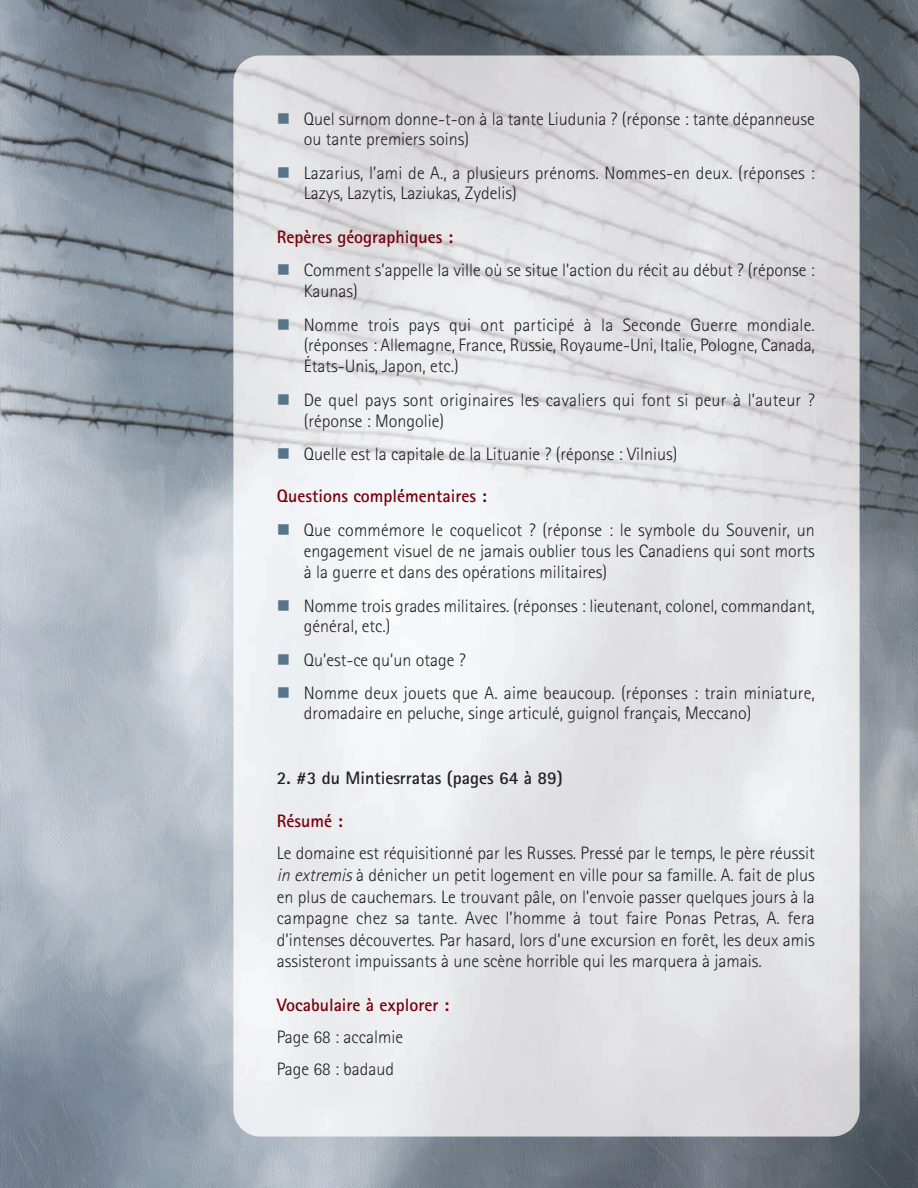
<style>
.page{position:relative;width:918px;height:1188px;background:#fff}
.page>*{position:absolute;margin:0;border:0;box-sizing:border-box;transform-origin:0 0}
.t1{font:300 18px/20.2px "Rotis Sans Serif";color:#231f20}
.t2{font:700 18px "Rotis Sans Serif";color:#79000b}
.t3{font:700 18px "Rotis Sans Serif";color:#231f20}
.s1{font-style:italic}
</style>
<div class="page">
<img style="left:0;top:0;width:918px;height:1188px">
<img style="left:233px;top:55px;width:627px;height:1082px">
<svg style="left:278px;top:113px;width:11px;height:11px"></svg>
<svg style="left:278px;top:167px;width:11px;height:11px"></svg>
<svg style="left:278px;top:265px;width:11px;height:10px"></svg>
<svg style="left:278px;top:319px;width:11px;height:10px"></svg>
<svg style="left:278px;top:395px;width:11px;height:10px"></svg>
<svg style="left:278px;top:449px;width:11px;height:10px"></svg>
<svg style="left:278px;top:525px;width:11px;height:10px"></svg>
<svg style="left:278px;top:600px;width:11px;height:11px"></svg>
<svg style="left:278px;top:654px;width:11px;height:11px"></svg>
<svg style="left:278px;top:687px;width:11px;height:10px"></svg>
<p class="t1" style="left:304px;top:110px;width:513px">Quel surnom donne-t-on à la tante Liudunia ? (réponse : tante dépanneuse ou tante premiers soins)</p>
<p class="t1" style="left:304px;top:165px;width:513px">Lazarius, l’ami de A., a plusieurs prénoms. Nommes-en deux. (réponses :<br>Lazys, Lazytis, Laziukas, Zydelis)</p>
<p class="t2" style="left:277px;top:230px;width:178px">Repères géographiques :</p>
<p class="t1" style="left:304px;top:262px;width:513px">Comment s’appelle la ville où se situe l’action du récit au début ? (réponse :<br>Kaunas)</p>
<p class="t1" style="left:304px;top:316px;width:513px;line-height:21px;text-align:justify">Nomme trois pays qui ont participé à la Seconde Guerre mondiale. (réponses : Allemagne, France, Russie, Royaume-Uni, Italie, Pologne, Canada, États-Unis, Japon, etc.)</p>
<p class="t1" style="left:304px;top:392px;width:513px">De quel pays sont originaires les cavaliers qui font si peur à l’auteur ? (réponse : Mongolie)</p>
<p class="t1" style="left:304px;top:446px;width:375px">Quelle est la capitale de la Lituanie ? (réponse : Vilnius)</p>
<p class="t2" style="left:277px;top:490px;width:212px">Questions complémentaires :</p>
<p class="t1" style="left:304px;top:521px;width:513px;line-height:21px;text-align:justify">Que commémore le coquelicot ? (réponse : le symbole du Souvenir, un engagement visuel de ne jamais oublier tous les Canadiens qui sont morts à la guerre et dans des opérations militaires)</p>
<p class="t1" style="left:304px;top:598px;width:513px">Nomme trois grades militaires. (réponses : lieutenant, colonel, commandant, général, etc.)</p>
<p class="t1" style="left:304px;top:646px;width:513px;line-height:32.5px">Qu’est-ce qu’un otage ?<br>Nomme deux jouets que A. aime beaucoup. (réponses : train miniature,</p>
<p class="t1" style="left:304px;top:705px;width:449px">dromadaire en peluche, singe articulé, guignol français, Meccano)</p>
<p class="t3" style="left:277px;top:771px;width:288px">2. #3 du Mintiesrratas (pages 64 à 89)</p>
<p class="t2" style="left:277px;top:815px;width:67px">Résumé :</p>
<p class="t1" style="left:277px;top:844px;width:540px;line-height:21.6px;text-align:justify">Le domaine est réquisitionné par les Russes. Pressé par le temps, le père réussit <span class="s1">inextremis</span>à dénicher un petit logement en ville pour sa famille. A. fait de plus en plus de cauchemars. Le trouvant pâle, on l’envoie passer quelques jours à la campagne chez sa tante. Avec l’homme à tout faire Ponas Petras, A. fera d’intenses découvertes. Par hasard, lors d’une excursion en forêt, les deux amis assisteront impuissants à une scène horrible qui les marquera à jamais.</p>
<p class="t2" style="left:277px;top:998px;width:174px">Vocabulaire à explorer :</p>
<p class="t1" style="left:277px;top:1022px;width:128px;line-height:32.4px">Page 68 : accalmie<br>Page 68 : badaud</p>
</div>
